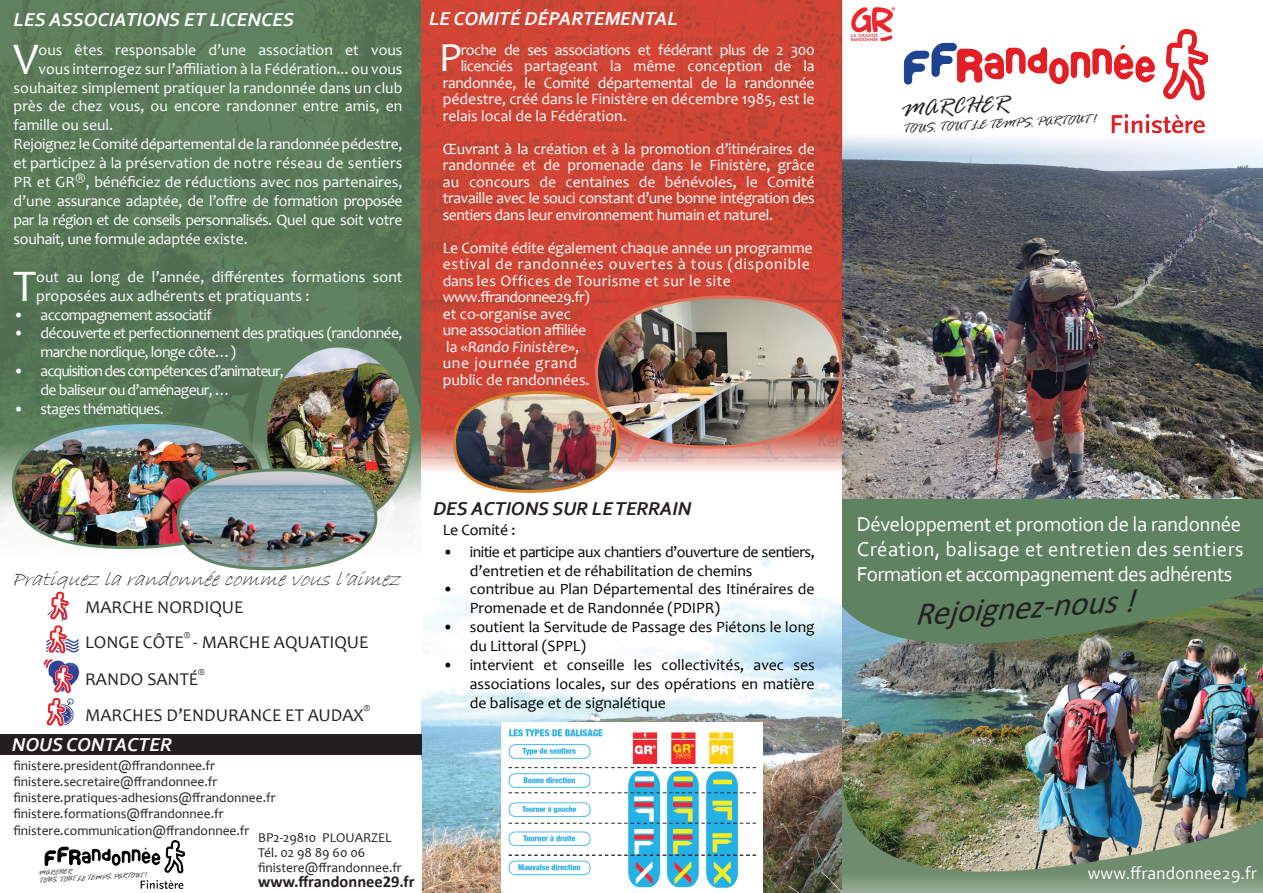
<style>
.page{position:relative;width:1263px;height:893px;background:#fff}
.page>*{position:absolute;margin:0;border:0;box-sizing:border-box;transform-origin:0 0}
.t1{font:45.45px "Candara";color:#fff}
.t2{font:41.7px "Candara";color:#fff}
.t3{font:italic 32.7px "Calibri";color:#231f20}
.t4{font:italic 24px "Rage";color:#231f20}
.t5{font:21px/25.2px "Corbel";letter-spacing:-.02em;color:#fff}
.t6{font:italic 21px "Bradley Hand ITC";color:#231f20}
.t7{font:italic 700 19.5px "Corbel";color:#fff}
.t8{font:italic 700 19.5px "Corbel";color:#231f20}
.t9{font:18px/34.5px "Candara";color:#231f20}
.t10{font:18px "Corbel";color:#fff}
.t11{font:700 16.5px "Calibri";color:#231f20}
.t12{font:15.75px/16.5px "Candara";letter-spacing:-.01em;color:#fff}
.t13{font:15.75px/18.9px "Candara";color:#000}
.t14{font:15.75px/18.9px "Candara";letter-spacing:-.04em;color:#fff}
.t15{font:15.75px/18.9px "Candara";letter-spacing:-.03em;color:#000}
.t16{font:15.75px/18.9px "Candara";letter-spacing:-.06em;color:#fff}
.t17{font:15.75px "Candara";letter-spacing:-.03em;color:#fff}
.t18{font:13.5px/16.2px "Candara";color:#231f20}
.t19{font:italic 13.5px "Rage";color:#231f20}
.t20{font:10.5px "Candara";color:#231f20}
.t21{font:italic 7.5px/7.5px "Rage";color:#231f20}
.s1{font-style:italic}
</style>
<div class="page">
<svg style="left:842px;top:494px;width:421px;height:144px;background:#5f805f"></svg>
<img style="left:904px;top:29px;width:303px;height:56px">
<svg style="left:842px;top:873px;width:421px;height:20px;background:#839d82"></svg>
<img style="left:842px;top:638px;width:421px;height:235px">
<img style="left:851px;top:7px;width:45px;height:35px">
<img style="left:421px;top:552px;width:421px;height:341px">
<img style="left:421px;top:0;width:422px;height:461px">
<img style="left:501px;top:722px;width:261px;height:171px">
<img style="left:0;top:0;width:421px;height:529px">
<img style="left:266px;top:346px;width:145px;height:176px">
<div style="left:0;top:735px;width:421px;height:20px;background:#231f20"></div>
<img style="left:45px;top:841px;width:139px;height:48px">
<img style="left:44px;top:591px;width:35px;height:136px">
<img style="left:10px;top:419px;width:369px;height:152px">
<img style="left:843px;top:85px;width:420px;height:413px">
<img style="left:451px;top:294px;width:393px;height:200px">
<div style="left:43px;top:866px;width:118px;height:12px;background:#fff"></div>
<div style="left:43px;top:871px;width:96px;height:12px;background:#fff"></div>
<svg style="left:902px;top:85px;width:248px;height:33px"></svg>
<p class="t7" style="left:14px;top:7px;width:282px">LES ASSOCIATIONS ET LICENCES</p>
<h1 class="t1" style="left:13px;top:30px;width:27px">V</h1>
<p class="t12" style="left:39px;top:41px;width:365px">ous êtes responsable d’une association et vous</p>
<p class="t12" style="left:39px;top:60px;width:365px">vous interrogez sur l’affiliation à la Fédération... ou vous</p>
<p class="t12" style="left:14px;top:79px;width:390px">souhaitez simplement pratiquer la randonnée dans un club</p>
<p class="t12" style="left:14px;top:98px;width:390px">près de chez vous, ou encore randonner entre amis, en</p>
<p class="t12" style="left:14px;top:117px;width:101px">famille ou seul.</p>
<p class="t12" style="left:14px;top:136px;width:390px">Rejoignez le Comité départemental de la randonnée pédestre,</p>
<p class="t12" style="left:14px;top:155px;width:390px">et participez à la préservation de notre réseau de sentiers</p>
<p class="t12" style="left:14px;top:174px;width:390px">PR et GR®, bénéficiez de réductions avec nos partenaires,</p>
<p class="t12" style="left:14px;top:192px;width:390px">d’une assurance adaptée, de l’offre de formation proposée</p>
<p class="t14" style="left:14px;top:210px;width:390px">par la région et de conseils personnalisés. Quel que soit votre</p>
<p class="t12" style="left:14px;top:230px;width:236px">souhait, une formule adaptée existe.</p>
<h1 class="t1" style="left:13px;top:257px;width:25px">T</h1>
<p class="t12" style="left:36px;top:267px;width:368px;line-height:18.9px">out au long de l’année, différentes formations sont proposées aux adhérents et pratiquants :</p>
<p class="t14" style="left:14px;top:305px;width:200px">• accompagnement associatif</p>
<p class="t14" style="left:41px;top:324px;width:363px;text-indent:-27px">• découverte et perfectionnement des pratiques (randonnée, marche nordique, longe côte…)</p>
<p class="t16" style="left:41px;top:362px;width:245px;text-indent:-27px">• acquisition des compétences d’animateur, de baliseur ou d’aménageur, …</p>
<p class="t14" style="left:14px;top:399px;width:152px">• stages thématiques.</p>
<p class="t7" style="left:429px;top:6px;width:250px">LE COMITÉ DÉPARTEMENTAL</p>
<h2 class="t2" style="left:439px;top:32px;width:25px">P</h2>
<p class="t17" style="left:461px;top:40px;width:355px">roche de ses associations et fédérant plus de 2 300</p>
<p class="t12" style="left:461px;top:58px;width:355px">licenciés partageant la même conception de la</p>
<p class="t12" style="left:443px;top:74px;width:373px">randonnée, le Comité départemental de la randonnée</p>
<p class="t12" style="left:443px;top:91px;width:373px">pédestre, créé dans le Finistère en décembre 1985, est le</p>
<p class="t12" style="left:443px;top:107px;width:185px">relais local de la Fédération.</p>
<p class="t12" style="left:443px;top:140px;width:374px;text-align:justify">Œuvrant à la création et à la promotion d’itinéraires de randonnée et de promenade dans le Finistère, grâce au concours de centaines de bénévoles, le Comité travaille avec le souci constant d’une bonne intégration des sentiers dans leur environnement humain et naturel.</p>
<p class="t12" style="left:443px;top:239px;width:371px">Le Comité édite également chaque année un programme estival de randonnées ouvertes à tous (disponible dans les Offices de Tourisme et sur le site www.ffrandonnee29.fr)<br>et co-organise avec<br>une association affiliée<br>la «<span class="s1">Rando Finistère</span>»,<br>une journée grand<br>public de randonnées.</p>
<h3 class="t6" style="left:12px;top:566px;width:399px">Pratiquezlarandonnéecommevousl’aimez</h3>
<p class="t9" style="left:85px;top:590px;width:160px">MARCHE NORDIQUE<br>LONGE CÔTE</p>
<p class="t20" style="left:184px;top:629px;width:8px">®</p>
<p class="t9" style="left:85px;top:623px;width:285px;line-height:37.5px;text-indent:108px">- MARCHE AQUATIQUE<br>RANDO SANTÉ</p>
<p class="t20" style="left:198px;top:666px;width:8px">®</p>
<p class="t9" style="left:85px;top:698px;width:280px">MARCHES D’ENDURANCE ET AUDAX</p>
<p class="t20" style="left:364px;top:702px;width:8px">®</p>
<p class="t7" style="left:12px;top:733px;width:161px">NOUS CONTACTER</p>
<p class="t18" style="left:14px;top:757px;width:263px">finistere.president@ffrandonnee.fr finistere.secretaire@ffrandonnee.fr finistere.pratiques-adhesions@ffrandonnee.fr finistere.formations@ffrandonnee.fr finistere.communication@ffrandonnee.fr</p>
<p class="t18" style="left:258px;top:830px;width:145px;line-height:15px">BP2-29810 PLOUARZEL<br>Tél. 02 98 89 60 06 finistere@ffrandonnee.fr</p>
<p class="t11" style="left:258px;top:870px;width:158px">www.ffrandonnee29.fr</p>
<p class="t21" style="left:39px;top:870px;width:109px;rotate:-3deg">MARCHER<br>TOUS. TOUT LE TEMPS. PARTOUT !</p>
<p class="t8" style="left:433px;top:496px;width:260px">DES ACTIONS SUR LE TERRAIN</p>
<p class="t13" style="left:443px;top:521px;width:74px">Le Comité :</p>
<p class="t15" style="left:470px;top:542px;width:346px;text-indent:-27px">• initie et participe aux chantiers d’ouverture de sentiers, d’entretien et de réhabilitation de chemins</p>
<p class="t13" style="left:470px;top:580px;width:346px;text-indent:-27px">• contribue au Plan Départemental des Itinéraires de<br>Promenade et de Randonnée (PDIPR)</p>
<p class="t13" style="left:470px;top:617px;width:346px;text-indent:-27px">• soutient la Servitude de Passage des Piétons le long du Littoral (SPPL)</p>
<p class="t13" style="left:470px;top:655px;width:346px;text-align:justify;text-indent:-27px">• intervient et conseille les collectivités, avec ses associations locales, sur des opérations en matière de balisage et de signalétique</p>
<h3 class="t4" style="left:901px;top:96px;width:109px;rotate:-3deg">MARCHER</h3>
<p class="t19" style="left:902px;top:122px;width:195px;rotate:-3deg">TOUS. TOUT LE TEMPS. PARTOUT !</p>
<h3 class="t5" style="left:857px;top:510px;width:388px">Développement et promotion de la randonnée<br>Création, balisage et entretien des sentiers<br>Formation et accompagnement des adhérents</h3>
<h3 class="t3" style="left:912px;top:592px;width:221px;rotate:-4deg">Rejoignez-nous !</h3>
<p class="t10" style="left:1088px;top:862px;width:171px">www.ffrandonnee29.fr</p>
</div>
